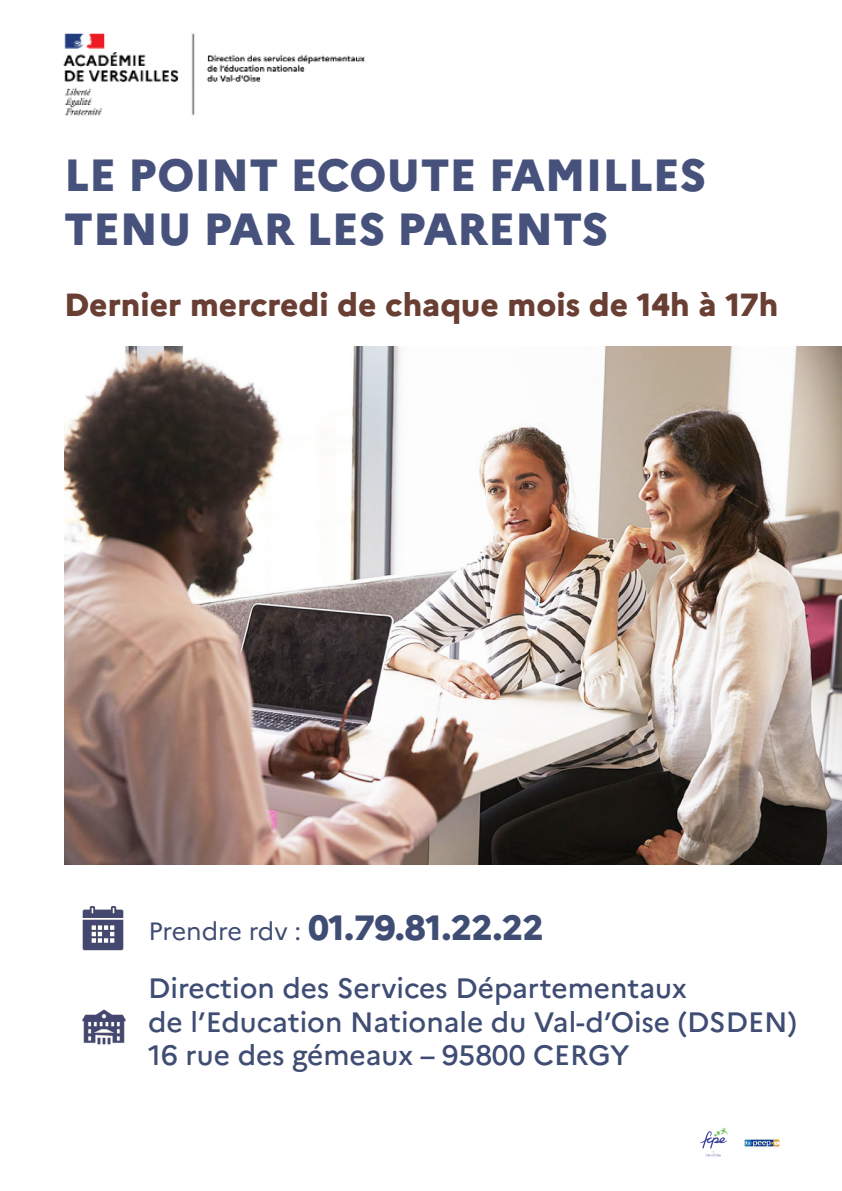
<style>
.page{position:relative;width:842px;height:1191px;background:#fff}
.page>*{position:absolute;margin:0;border:0;box-sizing:border-box;transform-origin:0 0}
.t1{font:800 45px "Marianne";color:#46527c}
.t2{font:800 35px "Marianne";letter-spacing:-.01em;color:#3f4c73}
.t3{font:800 32px "Marianne";color:#693e33}
.t4{font:500 28px "Marianne";color:#3f4c73}
.s1{font-weight:400;font-size:25px}
</style>
<div class="page">
<img style="left:64px;top:346px;width:778px;height:519px">
<img style="left:700px;top:1127px;width:28px;height:30px">
<img style="left:745px;top:1138px;width:34px;height:10px">
<img style="left:82px;top:906px;width:42px;height:44px">
<img style="left:82px;top:1009px;width:44px;height:36px">
<img style="left:63px;top:33px;width:302px;height:83px">
<p class="t1" style="left:64px;top:147px;width:644px">LE POINT ECOUTE FAMILLES</p>
<p class="t1" style="left:64px;top:201px;width:546px">TENU PAR LES PARENTS</p>
<p class="t3" style="left:64px;top:285px;width:716px">Dernier mercredi de chaque mois de 14h à 17h</p>
<p class="t2" style="left:148px;top:906px;width:397px"><span class="s1">Prendre rdv :</span> 01.79.81.22.22</p>
<p class="t4" style="left:148px;top:971px;width:540px">Direction des Services Départementaux</p>
<p class="t4" style="left:148px;top:1004px;width:650px">de l’Education Nationale du Val-d’Oise (DSDEN)</p>
<p class="t4" style="left:148px;top:1038px;width:483px">16 rue des gémeaux – 95800 CERGY</p>
</div>
